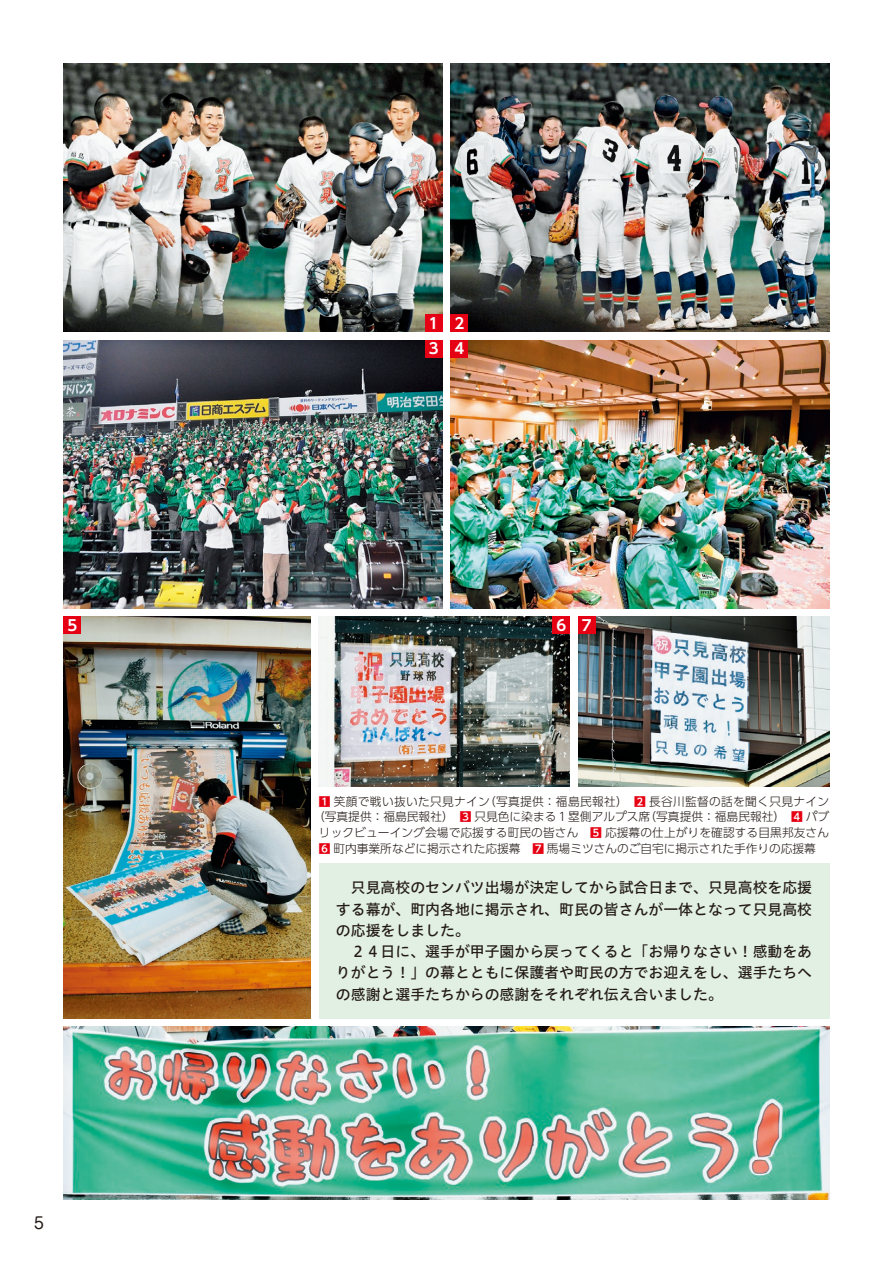
<style>
.page{position:relative;width:893px;height:1263px;background:#fff}
.page>*{position:absolute;margin:0;border:0;box-sizing:border-box;transform-origin:0 0}
.t1{font:15.9px "Shin M Go Pro";color:#231916}
.t2{font:14.85px/21.3px "Hiragino UD Sans Std W5";color:#231916}
.t3{font:700 14.85px/25.5px "UD Shin Go Pro De";color:#fff}
.t4{font:300 11.7px "UD Shin Go Pro";letter-spacing:.01em;color:#231916}
.t5{font:300 11.7px "UD Shin Go Pro";letter-spacing:.03em;color:#231916}
.s1{font-family:"UD Shin Go Pro De";font-weight:700;color:#e60013}
</style>
<div class="page">
<img style="left:64px;top:64px;width:378px;height:268px">
<img style="left:451px;top:64px;width:378px;height:268px">
<img style="left:64px;top:340px;width:378px;height:268px">
<img style="left:451px;top:340px;width:378px;height:268px">
<img style="left:319px;top:617px;width:251px;height:170px">
<img style="left:64px;top:617px;width:246px;height:401px">
<img style="left:64px;top:1027px;width:765px;height:172px">
<div style="left:319px;top:863px;width:510px;height:155px;background:#e1f0e2"></div>
<img style="left:578px;top:617px;width:251px;height:170px">
<div style="left:425px;top:315px;width:17px;height:17px;background:#e60013"></div>
<div style="left:425px;top:340px;width:17px;height:17px;background:#e60013"></div>
<div style="left:451px;top:315px;width:17px;height:17px;background:#e60013"></div>
<div style="left:451px;top:340px;width:17px;height:17px;background:#e60013"></div>
<div style="left:64px;top:617px;width:17px;height:17px;background:#e60013"></div>
<div style="left:553px;top:617px;width:17px;height:17px;background:#e60013"></div>
<div style="left:578px;top:617px;width:17px;height:17px;background:#e60013"></div>
<p class="t3" style="left:426px;top:310px;width:16px">１<br>3</p>
<p class="t3" style="left:454px;top:310px;width:11px">2<br>4</p>
<p class="t3" style="left:67px;top:612px;width:11px">5</p>
<p class="t3" style="left:556px;top:612px;width:37px">6 7</p>
<p class="t5" style="left:319px;top:791px;width:512px"><span class="s1">1</span> 笑顔で戦い抜いた只見ナイン（写真提供：福島民報社）　<span class="s1">2</span> 長谷川監督の話を聞く只見ナイン</p>
<p class="t4" style="left:313px;top:807px;width:518px">（写真提供：福島民報社）　<span class="s1">3</span> 只見色に染まる１塁側アルプス席（写真提供：福島民報社）　<span class="s1">4</span> パブ</p>
<p class="t4" style="left:319px;top:823px;width:523px">リックビューイング会場で応援する町民の皆さん　<span class="s1">5</span> 応援幕の仕上がりを確認する目黒邦友さん　</p>
<p class="t4" style="left:319px;top:839px;width:498px"><span class="s1">6</span> 町内事業所などに掲示された応援幕　<span class="s1">7</span> 馬場ミツさんのご自宅に掲示された手作りの応援幕</p>
<p class="t2" style="left:336px;top:876px;width:478px">　只見高校のセンバツ出場が決定してから試合日まで、只見高校を応援する幕が、町内各地に掲示され、町民の皆さんが一体となって只見高校の応援をしました。<br>　２４日に、選手が甲子園から戻ってくると「お帰りなさい！感動をありがとう！」の幕とともに保護者や町民の方でお迎えをし、選手たちへの感謝と選手たちからの感謝をそれぞれ伝え合いました。</p>
<p class="t1" style="left:34px;top:1210px;width:11px">5</p>
</div>
